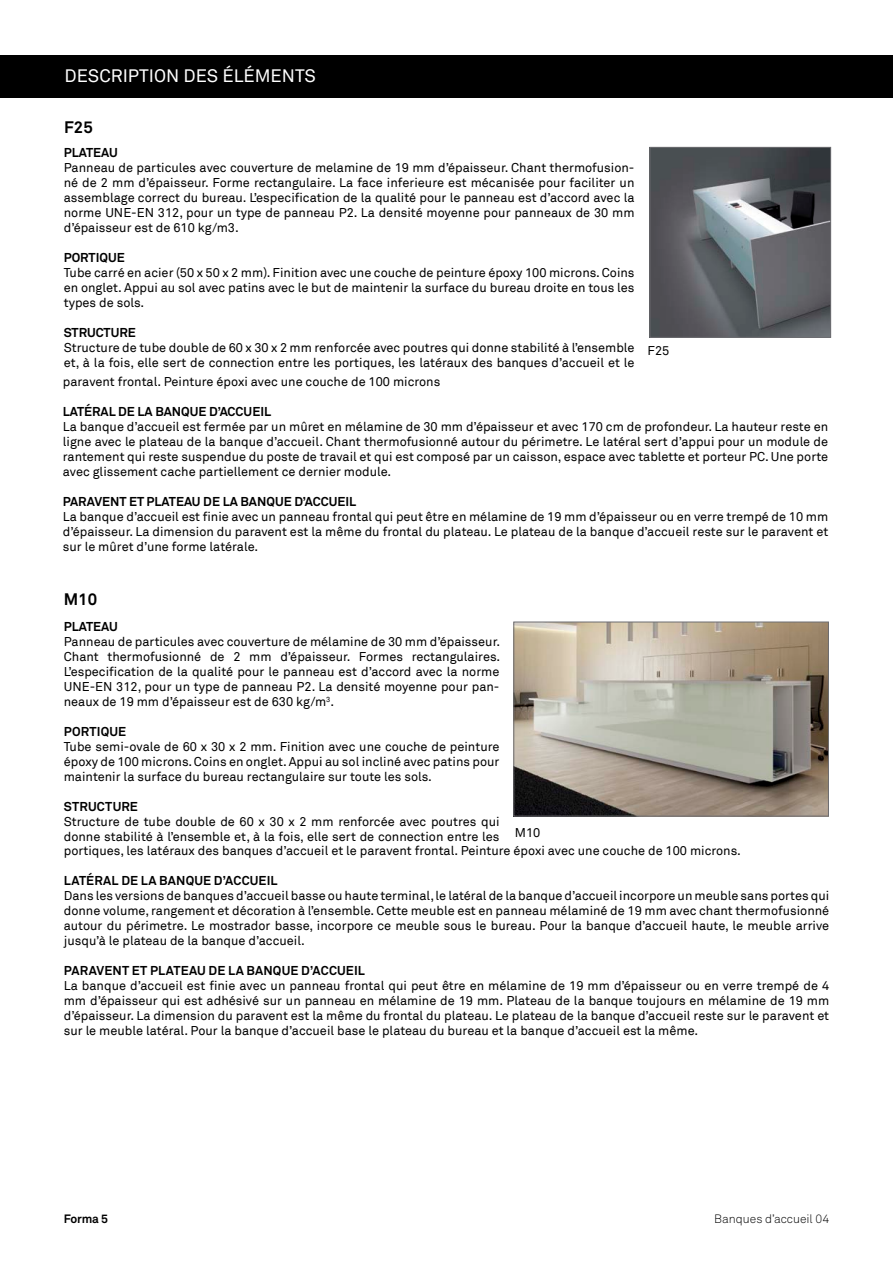
<style>
.page{position:relative;width:893px;height:1263px;background:#fff}
.page>*{position:absolute;margin:0;border:0;box-sizing:border-box;transform-origin:0 0}
.t1{font:18px "Akkurat";color:#fff}
.t2{font:700 16.5px "Akkurat";color:#000}
.t3{font:12.75px/15px "Akkurat";color:#000;text-align:justify}
.t4{font:700 12.75px "Akkurat";color:#000}
.t5{font:300 12px "Akkurat";color:#000}
.t6{font:700 12px "Akkurat";letter-spacing:-.02em;color:#000}
</style>
<div class="page">
<div style="left:0;top:55px;width:893px;height:43px;background:#000"></div>
<img style="left:652px;top:149px;width:177px;height:187px">
<div style="left:650px;top:147px;width:181px;height:191px;border:1px solid #6d6d71"></div>
<img style="left:516px;top:624px;width:311px;height:190px">
<div style="left:514px;top:622px;width:315px;height:194px;border:1px solid #6d6d71"></div>
<h1 class="t1" style="left:65px;top:66px;width:253px">DESCRIPTION DES ÉLÉMENTS</h1>
<p class="t2" style="left:64px;top:117px;width:30px">F25</p>
<p class="t4" style="left:64px;top:145px;width:56px">PLATEAU</p>
<p class="t3" style="left:64px;top:161px;width:572px">Panneau de particules avec couverture de melamine de 19 mm d’épaisseur. Chant thermofusion&shy;né de 2 mm d’épaisseur. Forme rectangulaire. La face inferieure est mécanisée pour faciliter un assemblage correct du bureau. L’especification de la qualité pour le panneau est d’accord avec la norme UNE-EN 312, pour un type de panneau P2. La densité moyenne pour panneaux de 30 mm d’épaisseur est de 610 kg/m3.</p>
<p class="t4" style="left:64px;top:250px;width:63px">PORTIQUE</p>
<p class="t3" style="left:64px;top:266px;width:572px">Tube carré en acier (50 x 50 x 2 mm). Finition avec une couche de peinture époxy 100 microns. Coins en onglet. Appui au sol avec patins avec le but de maintenir la surface du bureau droite en tous les types de sols.</p>
<p class="t4" style="left:64px;top:325px;width:74px">STRUCTURE</p>
<p class="t3" style="left:64px;top:341px;width:572px">Structure de tube double de 60 x 30 x 2 mm renforcée avec poutres qui donne stabilité à l’ensemble et, à la fois, elle sert de connection entre les portiques, les latéraux des banques d’accueil et le</p>
<p class="t3" style="left:648px;top:344px;width:23px">F25</p>
<p class="t3" style="left:63px;top:374px;width:379px">paravent frontal. Peinture époxi avec une couche de 100 microns</p>
<p class="t4" style="left:63px;top:404px;width:210px">LATÉRAL DE LA BANQUE D’ACCUEIL</p>
<p class="t3" style="left:63px;top:419px;width:767px">La banque d’accueil est fermée par un mûret en mélamine de 30 mm d’épaisseur et avec 170 cm de profondeur. La hauteur reste en ligne avec le plateau de la banque d’accueil. Chant thermofusionné autour du périmetre. Le latéral sert d’appui pour un module de rantement qui reste suspendue du poste de travail et qui est composé par un caisson, espace avec tablette et porteur PC. Une porte avec glissement cache partiellement ce dernier module.</p>
<p class="t4" style="left:63px;top:494px;width:295px">PARAVENT ET PLATEAU DE LA BANQUE D’ACCUEIL</p>
<p class="t3" style="left:63px;top:509px;width:767px">La banque d’accueil est finie avec un panneau frontal qui peut être en mélamine de 19 mm d’épaisseur ou en verre trempé de 10 mm d’épaisseur. La dimension du paravent est la même du frontal du plateau. Le plateau de la banque d’accueil reste sur le paravent et sur le mûret d’une forme latérale.</p>
<p class="t2" style="left:64px;top:588px;width:35px">M10</p>
<p class="t4" style="left:64px;top:619px;width:56px">PLATEAU</p>
<p class="t3" style="left:64px;top:635px;width:438px">Panneau de particules avec couverture de mélamine de 30 mm d’épaisseur.<br>Chant thermofusionné de 2 mm d’épaisseur. Formes rectangulaires.<br>L’especification de la qualité pour le panneau est d’accord avec la norme UNE-EN 312, pour un type de panneau P2. La densité moyenne pour pan&shy;neaux de 19 mm d’épaisseur est de 630 kg/m<sup>3</sup>.</p>
<p class="t4" style="left:64px;top:724px;width:64px">PORTIQUE</p>
<p class="t3" style="left:64px;top:740px;width:437px">Tube semi-ovale de 60 x 30 x 2 mm. Finition avec une couche de peinture époxy de 100 microns. Coins en onglet. Appui au sol incliné avec patins pour maintenir la surface du bureau rectangulaire sur toute les sols.</p>
<p class="t4" style="left:64px;top:799px;width:76px">STRUCTURE</p>
<p class="t3" style="left:64px;top:815px;width:678px;line-height:14.4px;text-align:left">Structure de tube double de 60 x 30 x 2 mm renforcée avec poutres qui<br>donne stabilité à l’ensemble et, à la fois, elle sert de connection entre les<br>portiques, les latéraux des banques d’accueil et le paravent frontal. Peinture époxi avec une couche de 100 microns.</p>
<p class="t4" style="left:64px;top:873px;width:215px">LATÉRAL DE LA BANQUE D’ACCUEIL</p>
<p class="t3" style="left:64px;top:888px;width:767px">Dans les versions de banques d’accueil basse ou haute terminal, le latéral de la banque d’accueil incorpore un meuble sans portes qui donne volume, rangement et décoration à l’ensemble. Cette meuble est en panneau mélaminé de 19 mm avec chant thermofusionné autour du périmetre. Le mostrador basse, incorpore ce meuble sous le bureau. Pour la banque d’accueil haute, le meuble arrive jusqu’à le plateau de la banque d’accueil.</p>
<p class="t4" style="left:64px;top:963px;width:303px">PARAVENT ET PLATEAU DE LA BANQUE D’ACCUEIL</p>
<p class="t3" style="left:64px;top:978px;width:767px">La banque d’accueil est finie avec un panneau frontal qui peut être en mélamine de 19 mm d’épaisseur ou en verre trempé de 4 mm d’épaisseur qui est adhésivé sur un panneau en mélamine de 19 mm. Plateau de la banque toujours en mélamine de 19 mm d’épaisseur. La dimension du paravent est la même du frontal du plateau. Le plateau de la banque d’accueil reste sur le paravent et sur le meuble latéral. Pour la banque d’accueil base le plateau du bureau et la banque d’accueil est la même.</p>
<p class="t3" style="left:515px;top:825px;width:27px">M10</p>
<p class="t6" style="left:64px;top:1211px;width:46px">Forma 5</p>
<p class="t5" style="left:714px;top:1211px;width:116px">Banques d’accueil 04</p>
</div>
